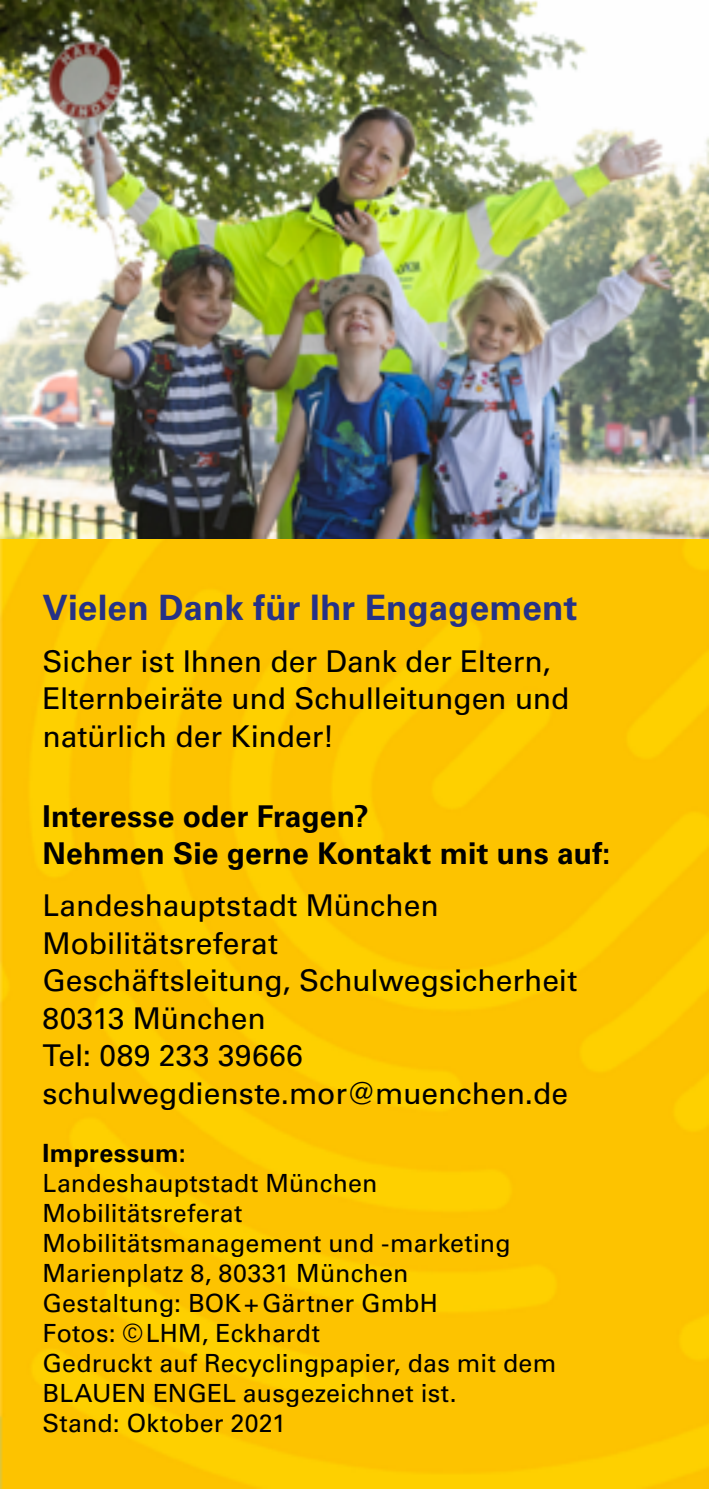
<style>
.page{position:relative;width:709px;height:1489px;background:#fff}
.page>*{position:absolute;margin:0;border:0;box-sizing:border-box;transform-origin:0 0}
.H3_Subline{font:700 35px "Univers LT Std";color:#263286}
.P_Fließtext{font:30px/37.5px "Univers LT Std";color:#000}
.H4_Fließtext_Bold{font:700 30px/37.5px "Univers LT Std";letter-spacing:.005em;color:#000}
.P_Impressum{font:25px/30px "Univers LT Std";letter-spacing:.01em;color:#000}
.P_Impressum-2{font:700 25px "Univers LT Std";letter-spacing:.015em;color:#000}
</style>
<div class="page">
<img style="left:0;top:539px;width:709px;height:949px">
<img style="left:1px;top:0;width:708px;height:539px">
<img style="left:0;top:0;width:1px;height:539px">
<h3 class="H3_Subline" style="left:43px;top:587px;width:536px">Vielen Dank für Ihr Engagement</h3>
<p class="P_Fließtext" style="left:43px;top:642px;width:528px">Sicher ist Ihnen der Dank der Eltern,<br>Elternbeiräte und Schulleitungen und natürlich der Kinder!</p>
<h4 class="H4_Fließtext_Bold" style="left:43px;top:797px;width:569px">Interesse oder Fragen?<br>Nehmen Sie gerne Kontakt mit uns auf:</h4>
<p class="P_Fließtext" style="left:43px;top:886px;width:536px">Landeshauptstadt München<br>Mobilitätsreferat<br>Geschäftsleitung, Schulwegsicherheit<br>80313 München<br>Tel: 089 233 39666 schulwegdienste.mor@muenchen.de</p>
<p class="P_Impressum-2" style="left:43px;top:1138px;width:145px">Impressum:</p>
<p class="P_Impressum" style="left:43px;top:1168px;width:336px">Landeshauptstadt München</p>
<p class="P_Impressum" style="left:43px;top:1198px;width:469px">Mobilitätsreferat<br>Mobilitätsmanagement und -marketing<br>Marienplatz 8, 80331 München</p>
<p class="P_Impressum" style="left:43px;top:1288px;width:515px">Gestaltung: BOK+Gärtner GmbH<br>Fotos: ©LHM, Eckhardt<br>Gedruckt auf Recyclingpapier, das mit dem<br>BLAUEN ENGEL ausgezeichnet ist.<br>Stand: Oktober 2021</p>
</div>
